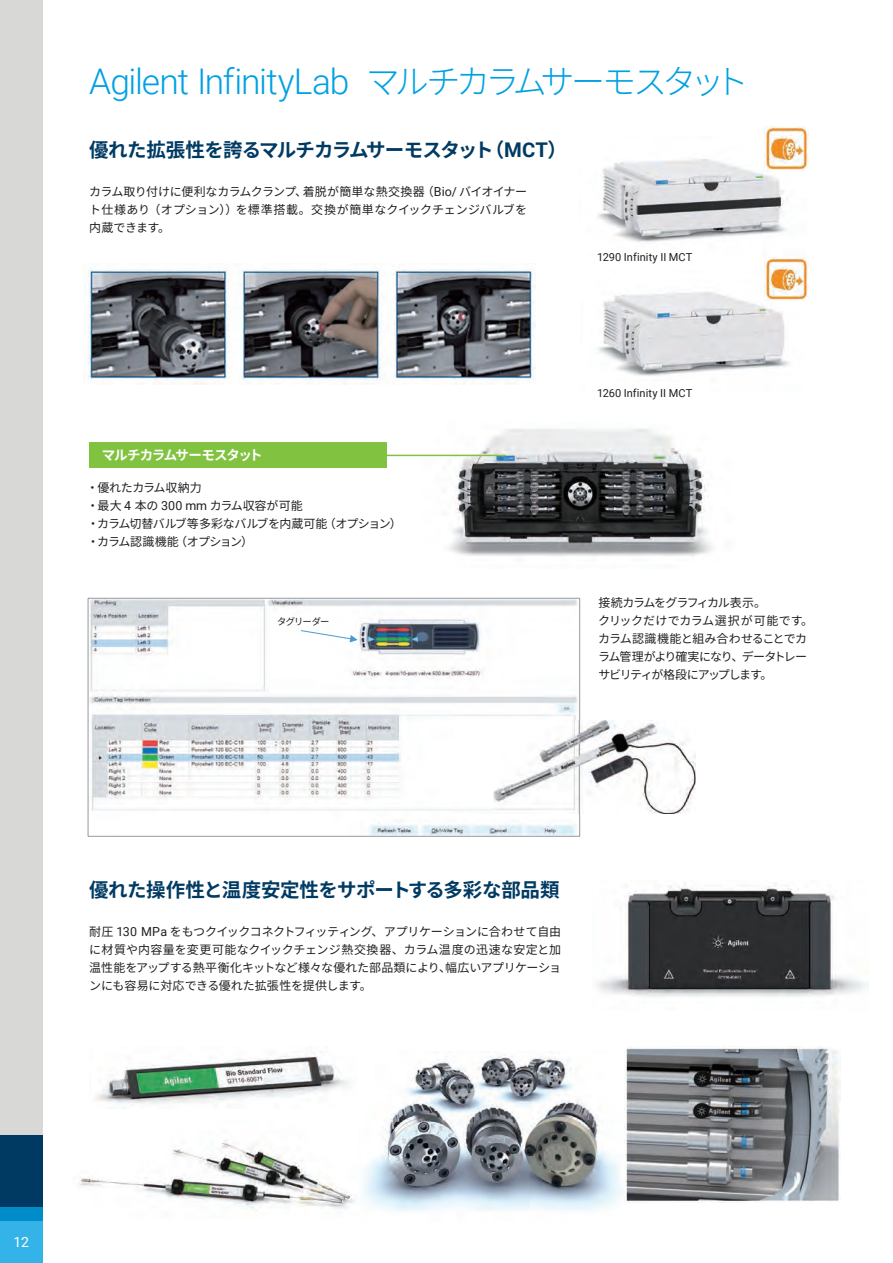
<style>
.page{position:relative;width:893px;height:1263px;background:#fff}
.page>*{position:absolute;margin:0;border:0;box-sizing:border-box;transform-origin:0 0}
.t1{font:300 35.4px "Roboto";letter-spacing:-.03em;color:#00a1e3}
.t2{font:700 19.5px "Noto Sans CJ Kjp";letter-spacing:-.035em;color:#003a63}
.t3{font:14.1px "Roboto";color:#fff}
.t4{font:700 13.5px "Noto Sans CJ Kjp";letter-spacing:-.085em;color:#fff}
.t5{font:12px/18px "Noto Sans CJ Kjp";letter-spacing:-.025em;color:#231f20;text-align:justify}
.t6{font:12px/18px "Noto Sans CJ Kjp";letter-spacing:-.06em;color:#231f20}
.t7{font:11.1px "Roboto";color:#231f20}
.t8{font:9.45px "Noto Sans CJ Kjp";letter-spacing:-.08em;color:#231f20}
.s1{font-family:"Noto Sans CJ Kjp";font-size:34.05px}
.s2{font-family:"Roboto";font-size:20.25px}
.s3{font-family:"Roboto";font-size:12.45px}
</style>
<div class="page">
<div style="left:0;top:0;width:43px;height:1135px;background:#d8d9d7"></div>
<img style="left:597px;top:883px;width:271px;height:114px">
<img style="left:598px;top:137px;width:206px;height:106px">
<img style="left:598px;top:270px;width:192px;height:106px">
<img style="left:363px;top:1051px;width:260px;height:161px">
<img style="left:78px;top:1140px;width:277px;height:69px">
<img style="left:87px;top:267px;width:448px;height:117px">
<img style="left:421px;top:428px;width:291px;height:128px">
<div style="left:89px;top:442px;width:298px;height:26px;background:#81c340"></div>
<hr style="left:378px;top:455px;width:128px;height:1px;background:#81c340">
<img style="left:90px;top:600px;width:488px;height:235px">
<div style="left:88px;top:598px;width:492px;height:239px;border:1px solid #99999d"></div>
<svg style="left:300px;top:630px;width:58px;height:12px"></svg>
<img style="left:494px;top:720px;width:201px;height:94px">
<img style="left:624px;top:1047px;width:216px;height:156px">
<img style="left:95px;top:1051px;width:254px;height:58px">
<img style="left:765px;top:126px;width:44px;height:44px">
<img style="left:765px;top:257px;width:44px;height:44px">
<div style="left:0;top:1135px;width:43px;height:85px;background:#003a63"></div>
<svg style="left:0;top:1208px;width:43px;height:55px;background:#26a9e0"></svg>
<h1 class="t1" style="left:89px;top:56px;width:661px">Agilent InfinityLab <span class="s1">マルチカラムサーモスタット</span></h1>
<h2 class="t2" style="left:89px;top:139px;width:479px">優れた拡張性を誇るマルチカラムサーモスタット（<span class="s2">MCT</span>）</h2>
<p class="t5" style="left:89px;top:183px;width:439px">カラム取り付けに便利なカラムクランプ、着脱が簡単な熱交換器（<span class="s3">Bio/</span> バイオイナート仕様あり（オプション））を標準搭載。交換が簡単なクイックチェンジバルブを内蔵できます。</p>
<p class="t4" style="left:102px;top:448px;width:162px">マルチカラムサーモスタット</p>
<p class="t5" style="left:87px;top:478px;width:317px;text-align:left">・優れたカラム収納力<br>・最大 <span class="s3">4</span> 本の <span class="s3">300 mm</span> カラム収容が可能<br>・カラム切替バルブ等多彩なバルブを内蔵可能（オプション）・カラム認識機能（オプション）</p>
<p class="t8" style="left:277px;top:616px;width:54px">タグリーダー</p>
<p class="t7" style="left:597px;top:249px;width:97px">1290 Infinity II MCT</p>
<p class="t7" style="left:597px;top:386px;width:96px">1260 Infinity II MCT</p>
<p class="t6" style="left:598px;top:594px;width:217px">接続カラムをグラフィカル表示。<br>クリックだけでカラム選択が可能です。カラム認識機能と組み合わせることでカラム管理がより確実になり、データトレーサビリティが格段にアップします。</p>
<h2 class="t2" style="left:89px;top:879px;width:472px">優れた操作性と温度安定性をサポートする多彩な部品類</h2>
<p class="t5" style="left:89px;top:922px;width:473px">耐圧 <span class="s3">130 MPa</span> をもつクイックコネクトフィッティング、アプリケーションに合わせて自由に材質や内容量を変更可能なクイックチェンジ熱交換器、カラム温度の迅速な安定と加温性能をアップする熱平衡化キットなど様々な優れた部品類により、幅広いアプリケーションにも容易に対応できる優れた拡張性を提供します。</p>
<p class="t3" style="left:13px;top:1232px;width:17px">12</p>
</div>
